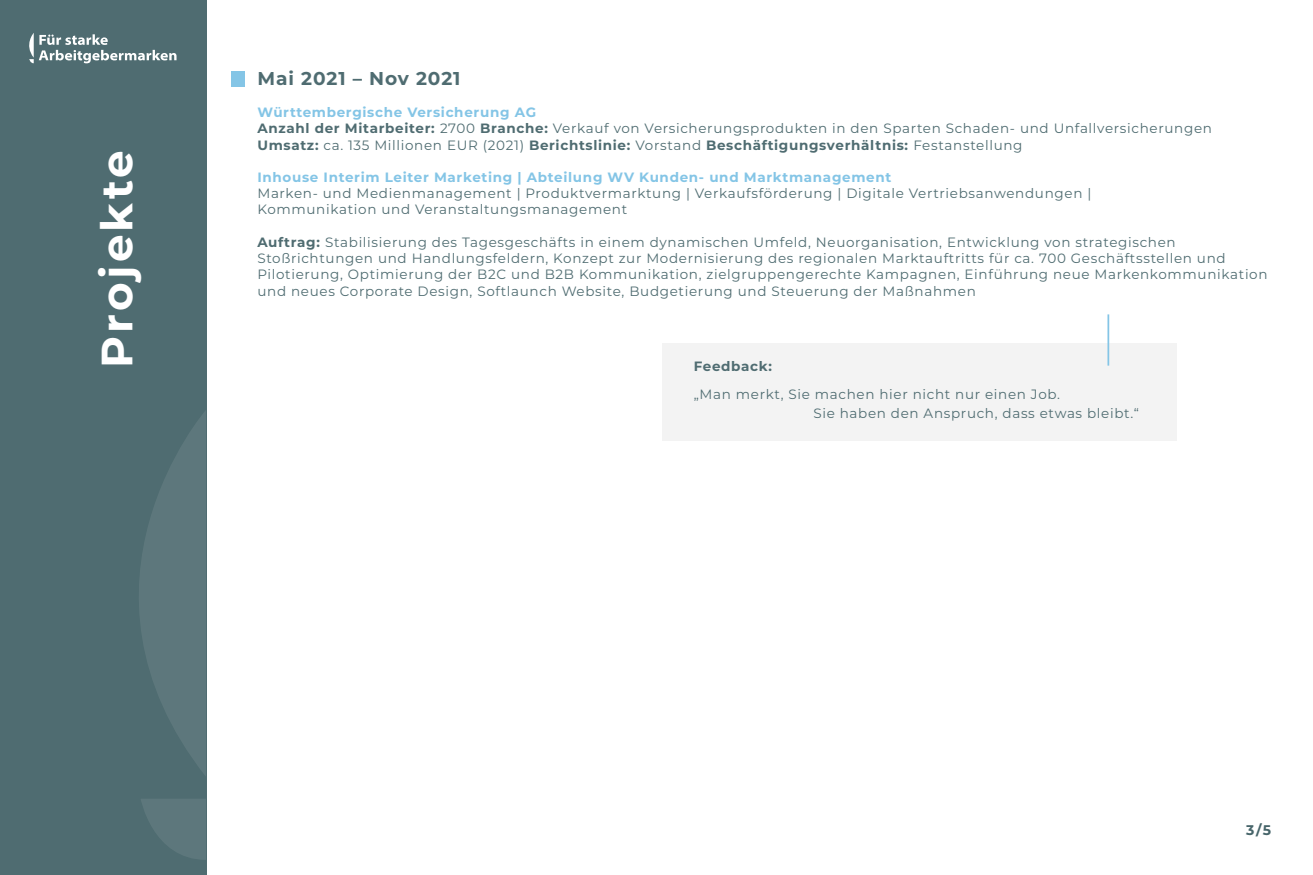
<style>
.page{position:relative;width:1313px;height:875px;background:#fff}
.page>*{position:absolute;margin:0;border:0;box-sizing:border-box;transform-origin:0 0}
.t1{font:700 43.75px "Montserrat";letter-spacing:.07em;color:#fff}
.t2{font:700 18.55px "Montserrat";letter-spacing:.05em;color:#4f6c71}
.t3{font:700 14px "Montserrat";color:#47656a}
.t4{font:13.47px/16.3px "Montserrat";letter-spacing:.05em;color:#4f6c71}
.t5{font:700 13.47px "Montserrat";letter-spacing:.05em;color:#84c5e6}
.t6{font:700 13.47px "Montserrat";letter-spacing:.05em;color:#4f6c71}
.s1{font-weight:700;color:#84c5e6}
.s2{font-weight:700}
</style>
<div class="page">
<div style="left:662px;top:343px;width:514px;height:98px;background:#f3f3f3"></div>
<div style="left:0;top:0;width:206px;height:875px;background:#4f6c71"></div>
<hr style="left:1107px;top:314px;width:2px;height:52px;background:#84c5e6">
<div style="left:231px;top:71px;width:13px;height:16px;background:#84c5e6"></div>
<svg style="left:29px;top:33px;width:147px;height:30px"></svg>
<svg style="left:141px;top:799px;width:65px;height:61px"></svg>
<svg style="left:139px;top:411px;width:67px;height:365px"></svg>
<h1 class="t1" style="left:85px;top:368px;width:219px;rotate:-90deg">Projekte</h1>
<h2 class="t2" style="left:257px;top:65px;width:205px">Mai 2021 – Nov 2021</h2>
<p class="t4" style="left:257px;top:104px;width:956px"><span class="s1">Württembergische Versicherung AG<br></span><span class="s2">Anzahl der Mitarbeiter:</span> 2700 <span class="s2">Branche:</span> Verkauf von Versicherungsprodukten in den Sparten Schaden- und Unfallversicherungen<br><span class="s2">Umsatz:</span> ca. 135 Millionen EUR (2021) <span class="s2">Berichtslinie:</span> Vorstand <span class="s2">Beschäftigungsverhältnis:</span> Festanstellung</p>
<p class="t5" style="left:257px;top:168px;width:635px">Inhouse Interim Leiter Marketing | Abteilung WV Kunden- und Marktmanagement</p>
<p class="t4" style="left:257px;top:185px;width:835px">Marken- und Medienmanagement | Produktvermarktung | Verkaufsförderung | Digitale Vertriebsanwendungen |<br>Kommunikation und Veranstaltungsmanagement</p>
<p class="t4" style="left:257px;top:234px;width:1011px"><span class="s2">Auftrag:</span> Stabilisierung des Tagesgeschäfts in einem dynamischen Umfeld, Neuorganisation, Entwicklung von strategischen Stoßrichtungen und Handlungsfeldern, Konzept zur Modernisierung des regionalen Marktauftritts für ca. 700 Geschäftsstellen und Pilotierung, Optimierung der B2C und B2B Kommunikation, zielgruppengerechte Kampagnen, Einführung neue Markenkommunikation und neues Corporate Design, Softlaunch Website, Budgetierung und Steuerung der Maßnahmen</p>
<p class="t6" style="left:693px;top:357px;width:80px">Feedback:</p>
<p class="t4" style="left:813px;top:384px;width:327px;line-height:19.2px;text-indent:-120px">„Man merkt, Sie machen hier nicht nur einen Job.<br>Sie haben den Anspruch, dass etwas bleibt.“</p>
<p class="t3" style="left:1246px;top:820px;width:26px">3/5</p>
</div>
